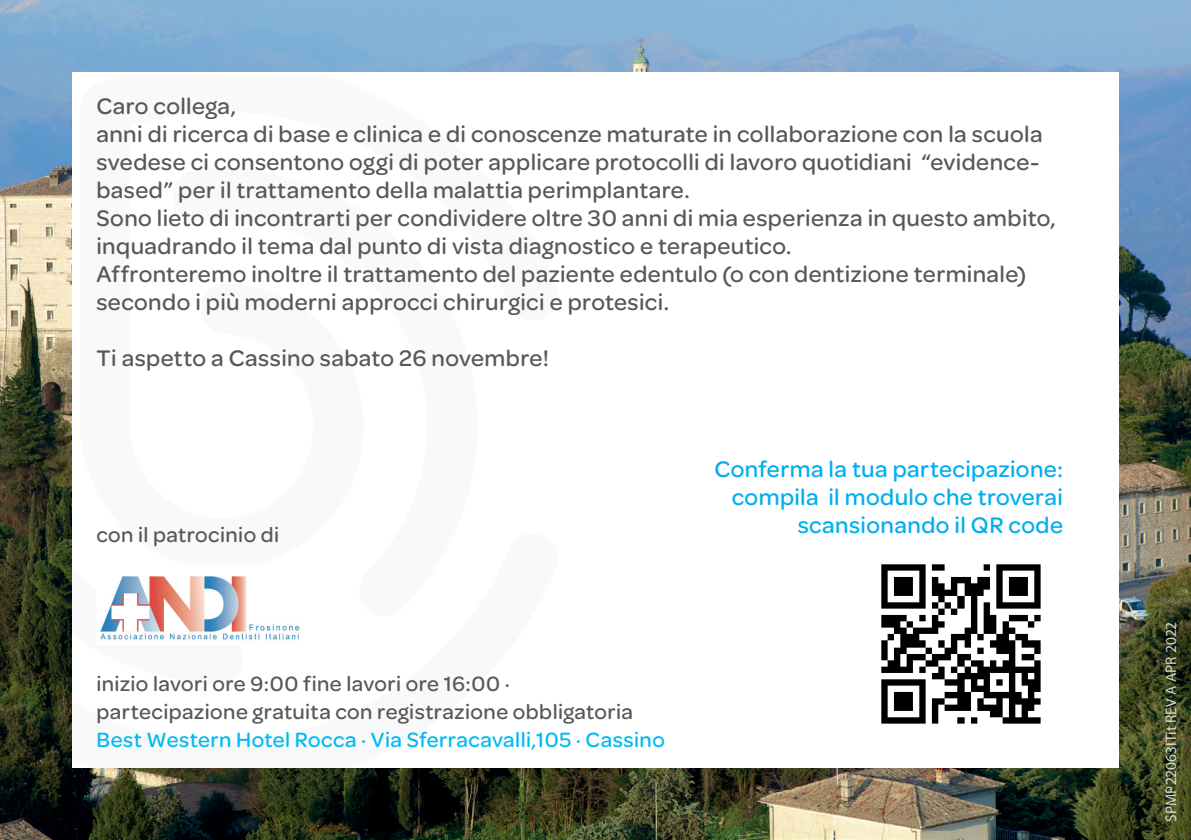
<style>
.page{position:relative;width:1191px;height:840px;background:#fff}
.page>*{position:absolute;margin:0;border:0;box-sizing:border-box;transform-origin:0 0}
.t1{font:500 24px/28px "Omnes";letter-spacing:.015em;color:#57585a}
.t2{font:500 24px/28px "Omnes";letter-spacing:.02em;color:#00aeef;text-align:right}
.t3{font:500 22px/28px "Omnes";letter-spacing:.02em;color:#57585a}
.t4{font:500 22px "Omnes";letter-spacing:.02em;color:#00baf1}
.t5{font:15.4px "Myriad Pro";color:#fff}
</style>
<div class="page">
<img style="left:0;top:0;width:1191px;height:839px">
<div style="left:72px;top:72px;width:1047px;height:695px;background:#fff"></div>
<img style="left:881px;top:564px;width:160px;height:160px">
<img style="left:100px;top:576px;width:200px;height:64px">
<p class="t1" style="left:96px;top:90px;width:961px">Caro collega,<br>anni di ricerca di base e clinica e di conoscenze maturate in collaborazione con la scuola svedese ci consentono oggi di poter applicare protocolli di lavoro quotidiani “evidence&shy;based” per il trattamento della malattia perimplantare.<br>Sono lieto di incontrarti per condividere oltre 30 anni di mia esperienza in questo ambito, inquadrando il tema dal punto di vista diagnostico e terapeutico.<br>Affronteremo inoltre il trattamento del paziente edentulo (o con dentizione terminale) secondo i più moderni approcci chirurgici e protesici.</p>
<p class="t1" style="left:96px;top:342px;width:454px">Ti aspetto a Cassino sabato 26 novembre!</p>
<p class="t3" style="left:96px;top:519px;width:184px">con il patrocinio di</p>
<p class="t2" style="left:714px;top:453px;width:350px">Conferma la tua partecipazione: compila il modulo che troverai scansionando il QR code</p>
<p class="t3" style="left:96px;top:667px;width:538px">inizio lavori ore 9:00 fine lavori ore 16:00 · partecipazione gratuita con registrazione obbligatoria</p>
<p class="t4" style="left:96px;top:724px;width:570px">Best Western Hotel Rocca · Via Sferracavalli,105 · Cassino</p>
<p class="t5" style="left:1161px;top:821px;width:201px;rotate:-90deg">SPMP22063ITit REV A APR 2022</p>
</div>
